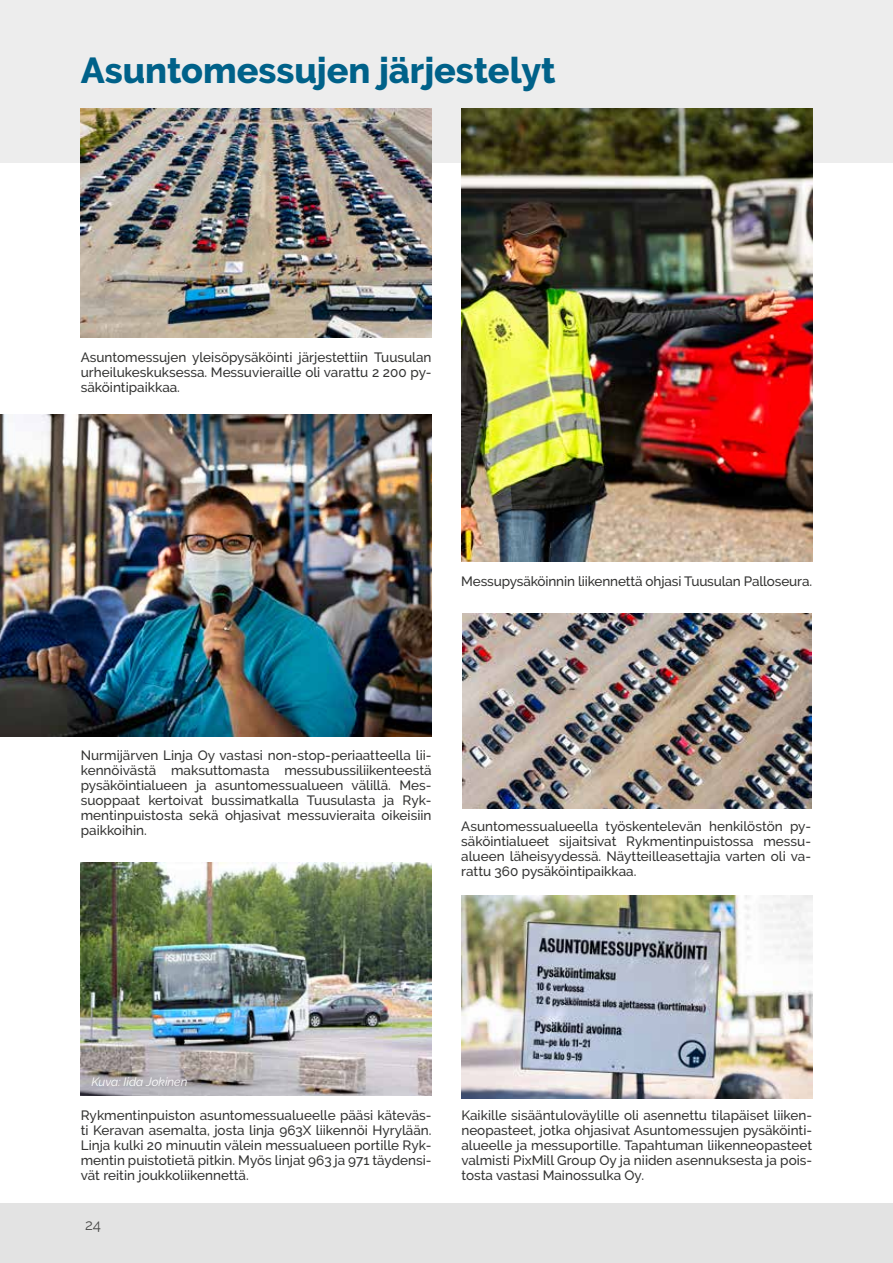
<style>
.page{position:relative;width:893px;height:1263px;background:#fff}
.page>*{position:absolute;margin:0;border:0;box-sizing:border-box;transform-origin:0 0}
.t1{font:800 36px "Raleway";color:#006189}
.t2{font:15px "Raleway";color:#4a4a49}
.t3{font:500 13.5px/15px "Raleway";color:#333332;text-align:justify}
.t4{font:italic 12px "Raleway";color:#fff}
</style>
<div class="page">
<div style="left:0;top:0;width:893px;height:162px;background:#ededed"></div>
<div style="left:0;top:1203px;width:893px;height:60px;background:#e3e3e3"></div>
<img style="left:0;top:414px;width:432px;height:322px">
<img style="left:81px;top:862px;width:351px;height:234px">
<img style="left:461px;top:108px;width:351px;height:454px">
<img style="left:461px;top:895px;width:351px;height:203px">
<img style="left:81px;top:108px;width:351px;height:229px">
<img style="left:462px;top:614px;width:349px;height:195px">
<h1 class="t1" style="left:81px;top:50px;width:476px">Asuntomessujen järjestelyt</h1>
<p class="t3" style="left:81px;top:350px;width:352px">Asuntomessujen yleisöpysäköinti järjestettiin Tuusulan urheilukeskuksessa. Messuvieraille oli varattu 2 200 py&shy;säköintipaikkaa.</p>
<p class="t3" style="left:461px;top:574px;width:352px">Messupysäköinnin liikennettä ohjasi Tuusulan Palloseura.</p>
<p class="t3" style="left:81px;top:748px;width:352px">Nurmijärven Linja Oy vastasi non-stop-periaatteella lii&shy;kennöivästä maksuttomasta messubussiliikenteestä pysäköintialueen ja asuntomessualueen välillä. Mes&shy;suoppaat kertoivat bussimatkalla Tuusulasta ja Ryk&shy;mentinpuistosta sekä ohjasivat messuvieraita oikeisiin paikkoihin.</p>
<p class="t3" style="left:461px;top:819px;width:351px">Asuntomessualueella työskentelevän henkilöstön py&shy;säköintialueet sijaitsivat Rykmentinpuistossa messu&shy;alueen läheisyydessä. Näytteilleasettajia varten oli va&shy;rattu 360 pysäköintipaikkaa.</p>
<p class="t4" style="left:91px;top:1075px;width:97px">Kuva: Iida Jokinen</p>
<p class="t3" style="left:81px;top:1108px;width:352px">Rykmentinpuiston asuntomessualueelle pääsi käteväs&shy;ti Keravan asemalta, josta linja 963X liikennöi Hyrylään.<br>Linja kulki 20 minuutin välein messualueen portille Ryk&shy;mentin puistotietä pitkin. Myös linjat 963 ja 971 täydensi&shy;vät reitin joukkoliikennettä.</p>
<p class="t2" style="left:85px;top:1216px;width:18px">24</p>
<p class="t3" style="left:461px;top:1108px;width:352px">Kaikille sisääntuloväylille oli asennettu tilapäiset liiken&shy;neopasteet, jotka ohjasivat Asuntomessujen pysäköinti&shy;alueelle ja messuportille. Tapahtuman liikenneopasteet valmisti PixMill Group Oy ja niiden asennuksesta ja pois&shy;tosta vastasi Mainossulka Oy.</p>
</div>
